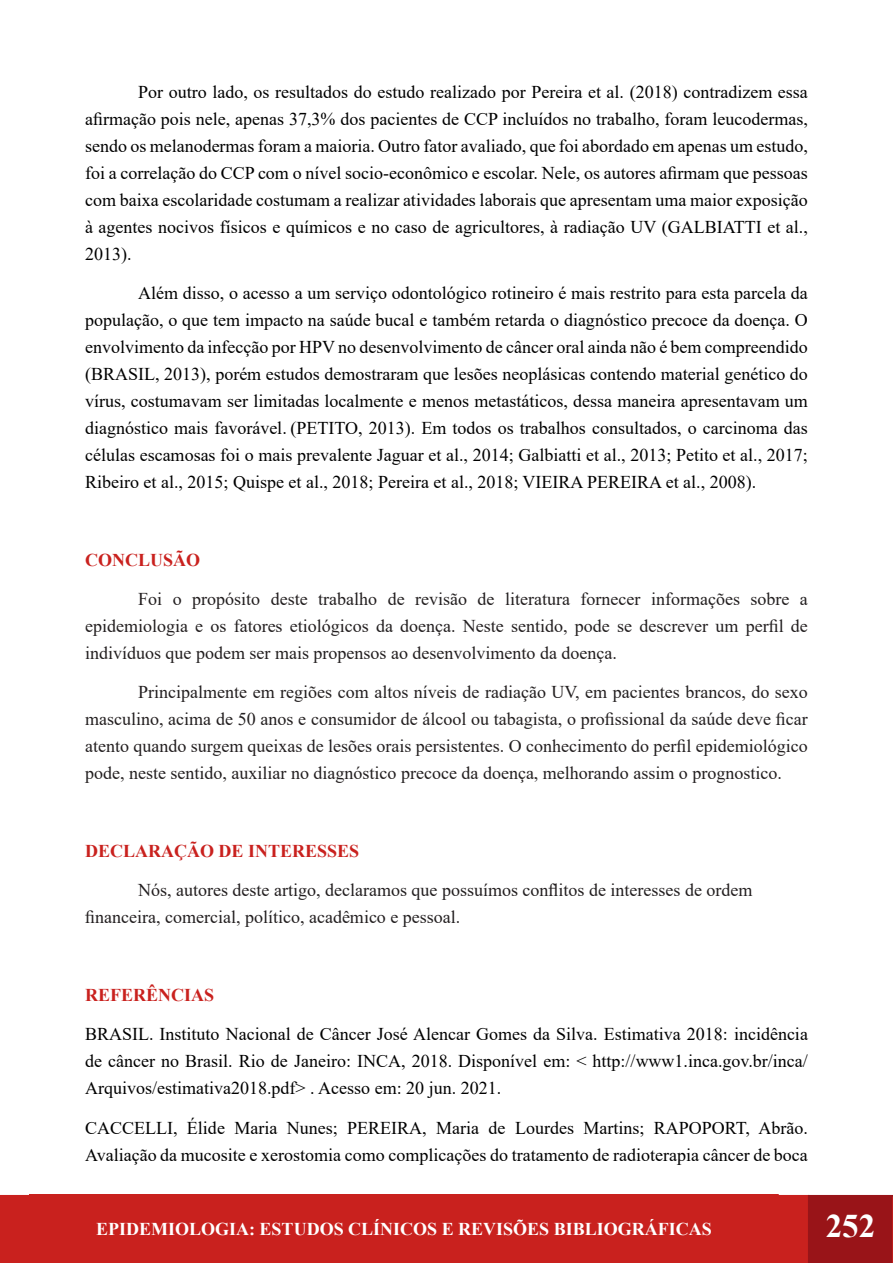
<style>
.page{position:relative;width:893px;height:1263px;background:#fff}
.page>*{position:absolute;margin:0;border:0;box-sizing:border-box;transform-origin:0 0}
.t1{font:700 33px "Times New Roman";color:#fff}
.Corpo_B{font:18px/27px "Times New Roman";color:#000;text-align:justify}
.Corpo_B-2{font:18px/27px "Times New Roman";color:#231f20;text-align:justify}
.t2{font:700 18px "Times New Roman";color:#fff}
.Corpo_B-3{font:700 18px "Times New Roman";color:#c9211e}
</style>
<div class="page">
<div style="left:0;top:1195px;width:808px;height:68px;background:#c9211e"></div>
<div style="left:809px;top:1196px;width:83px;height:66px;background:#991418"></div>
<div style="left:808px;top:1195px;width:85px;height:68px;border:2px solid #991418"></div>
<div style="left:30px;top:1195px;width:748px;height:68px;background:#c9211e"></div>
<div style="left:29px;top:1194px;width:750px;height:69px;border:2px solid #c9211e"></div>
<svg style="left:892px;top:1196px;width:1px;height:67px"></svg>
<p class="Corpo_B" style="left:85px;top:77px;width:724px;text-indent:53px">Por outro lado, os resultados do estudo realizado por Pereira et al. (2018) contradizem essa afirmação pois nele, apenas 37,3% dos pacientes de CCP incluídos no trabalho, foram leucodermas, sendo os melanodermas foram a maioria. Outro fator avaliado, que foi abordado em apenas um estudo, foi a correlação do CCP com o nível socio-econômico e escolar. Nele, os autores afirmam que pessoas com baixa escolaridade costumam a realizar atividades laborais que apresentam uma maior exposição à agentes nocivos físicos e químicos e no caso de agricultores, à radiação UV (GALBIATTI et al., 2013).</p>
<p class="Corpo_B" style="left:85px;top:278px;width:724px;text-indent:53px">Além disso, o acesso a um serviço odontológico rotineiro é mais restrito para esta parcela da população, o que tem impacto na saúde bucal e também retarda o diagnóstico precoce da doença. O envolvimento da infecção por HPV no desenvolvimento de câncer oral ainda não é bem compreendido (BRASIL, 2013), porém estudos demostraram que lesões neoplásicas contendo material genético do vírus, costumavam ser limitadas localmente e menos metastáticos, dessa maneira apresentavam um diagnóstico mais favorável. (PETITO, 2013). Em todos os trabalhos consultados, o carcinoma das células escamosas foi o mais prevalente Jaguar et al., 2014; Galbiatti et al., 2013; Petito et al., 2017; Ribeiro et al., 2015; Quispe et al., 2018; Pereira et al., 2018; VIEIRA PEREIRA et al., 2008).</p>
<p class="Corpo_B-3" style="left:85px;top:547px;width:117px">CONCLUSÃO</p>
<p class="Corpo_B-2" style="left:85px;top:584px;width:724px;text-indent:53px">Foi o propósito deste trabalho de revisão de literatura fornecer informações sobre a epidemiologia e os fatores etiológicos da doença. Neste sentido, pode se descrever um perfil de indivíduos que podem ser mais propensos ao desenvolvimento da doença.</p>
<p class="Corpo_B-2" style="left:85px;top:677px;width:724px;text-indent:53px">Principalmente em regiões com altos níveis de radiação UV, em pacientes brancos, do sexo masculino, acima de 50 anos e consumidor de álcool ou tabagista, o profissional da saúde deve ficar atento quando surgem queixas de lesões orais persistentes. O conhecimento do perfil epidemiológico pode, neste sentido, auxiliar no diagnóstico precoce da doença, melhorando assim o prognostico.</p>
<p class="Corpo_B-3" style="left:85px;top:838px;width:276px">DECLARAÇÃO DE INTERESSES</p>
<p class="Corpo_B-2" style="left:85px;top:875px;width:669px;text-indent:53px">Nós, autores deste artigo, declaramos que possuímos conflitos de interesses de ordem financeira, comercial, político, acadêmico e pessoal.</p>
<p class="Corpo_B-3" style="left:85px;top:982px;width:131px">REFERÊNCIAS</p>
<p class="Corpo_B" style="left:85px;top:1020px;width:724px">BRASIL. Instituto Nacional de Câncer José Alencar Gomes da Silva. Estimativa 2018: incidência de câncer no Brasil. Rio de Janeiro: INCA, 2018. Disponível em: &lt; http://www1.inca.gov.br/inca/ Arquivos/estimativa2018.pdf&gt; . Acesso em: 20 jun. 2021.</p>
<p class="Corpo_B" style="left:85px;top:1114px;width:724px">CACCELLI, Élide Maria Nunes; PEREIRA, Maria de Lourdes Martins; RAPOPORT, Abrão.<br>Avaliação da mucosite e xerostomia como complicações do tratamento de radioterapia câncer de boca</p>
<p class="t2" style="left:96px;top:1216px;width:617px">EPIDEMIOLOGIA: ESTUDOS CLÍNICOS E REVISÕES BIBLIOGRÁFICAS</p>
<h1 class="t1" style="left:826px;top:1202px;width:51px">252</h1>
</div>
